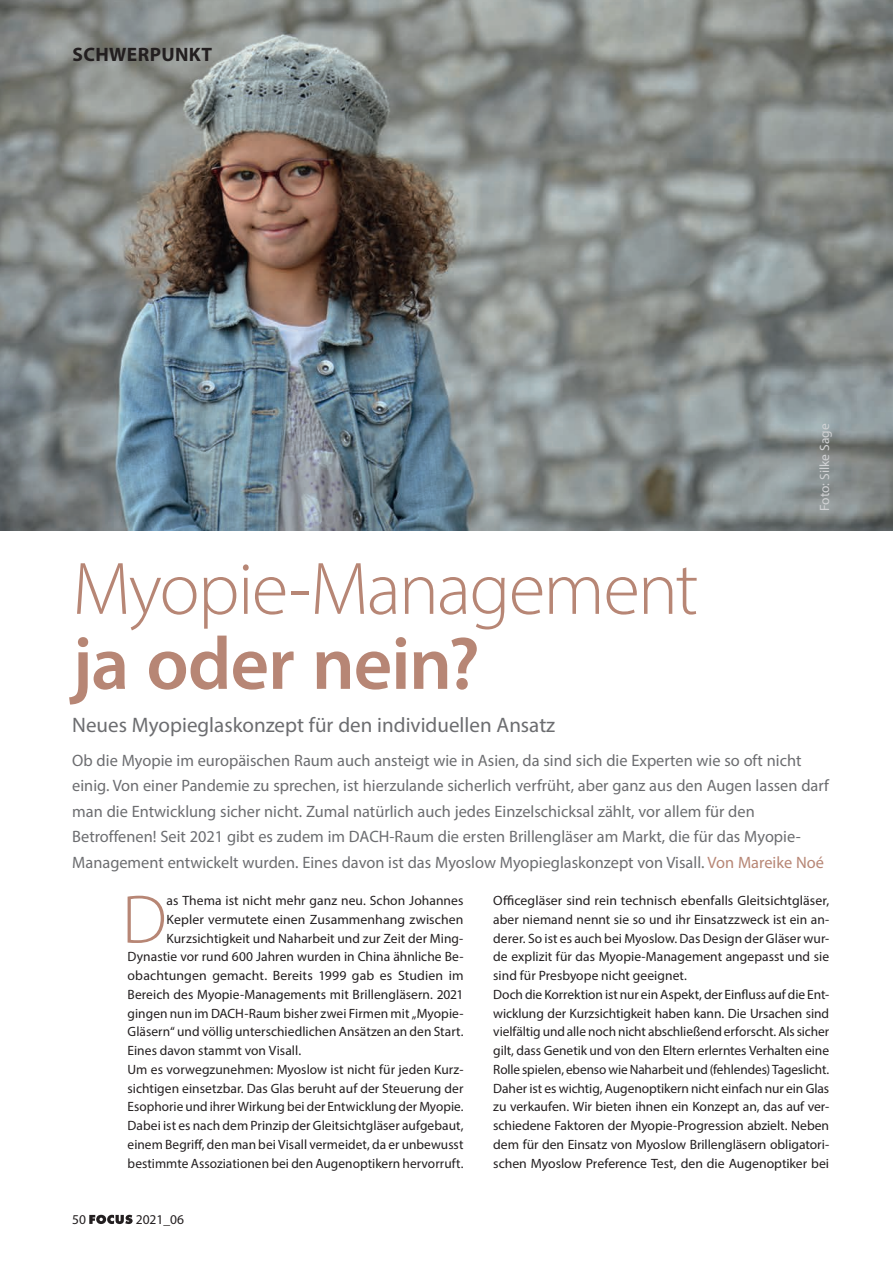
<style>
.page{position:relative;width:893px;height:1263px;background:#fff}
.page>*{position:absolute;margin:0;border:0;box-sizing:border-box;transform-origin:0 0}
.t1{font:300 75px "Myriad Pro";letter-spacing:-.025em;color:#b78675}
.t2{font:600 75px "Myriad Pro";letter-spacing:-.015em;color:#b78675}
.t3{font:300 69.15px "Myriad Pro";color:#b78675}
.t4{font:21px "Myriad Pro";color:#6c6d70}
.t5{font:700 19.5px "Myriad Pro";letter-spacing:.02em;color:#231f20}
.t6{font:16.5px/25.5px "Myriad Pro";color:#6c6d70}
.t7{font:13.5px/18.8px "Myriad Pro";color:#231f20}
.t8{font:13.5px "Myriad Pro";color:#d1d2d4}
.s1{color:#b78675}
</style>
<div class="page">
<img style="left:0;top:0;width:893px;height:530px">
<svg style="left:89px;top:1215px;width:44px;height:9px"></svg>
<h3 class="t5" style="left:72px;top:42px;width:141px">SCHWERPUNKT</h3>
<p class="t8" style="left:816px;top:511px;width:89px;rotate:-90deg">Foto: Silke Sage</p>
<h1 class="t1" style="left:72px;top:544px;width:628px">Myopie-Management</h1>
<h1 class="t2" style="left:72px;top:616px;width:409px">ja oder nein?</h1>
<h3 class="t4" style="left:72px;top:712px;width:484px">Neues Myopieglaskonzept für den individuellen Ansatz</h3>
<p class="t6" style="left:72px;top:747px;width:758px">Ob die Myopie im europäischen Raum auch ansteigt wie in Asien, da sind sich die Experten wie so oft nicht einig. Von einer Pandemie zu sprechen, ist hierzulande sicherlich verfrüht, aber ganz aus den Augen lassen darf man die Entwicklung sicher nicht. Zumal natürlich auch jedes Einzelschicksal zählt, vor allem für den Betroffenen! Seit 2021 gibt es zudem im DACH-Raum die ersten Brillengläser am Markt, die für das Myopie-Management entwickelt wurden. Eines davon ist das Myoslow Myopieglaskonzept von Visall. <span class="s1">Von Mareike Noé</span></p>
<h2 class="t3" style="left:122px;top:878px;width:46px">D</h2>
<p class="t7" style="left:167px;top:891px;width:298px">as Thema ist nicht mehr ganz neu. Schon Johannes</p>
<p class="t7" style="left:493px;top:891px;width:337px">Officegläser sind rein technisch ebenfalls Gleitsichtgläser, aber niemand nennt sie so und ihr Einsatzzweck ist ein an&shy;derer. So ist es auch bei Myoslow. Das Design der Gläser wur&shy;de explizit für das Myopie-Management angepasst und sie sind für Presbyope nicht geeignet.<br>Doch die Korrektion ist nur ein Aspekt, der Einfluss auf die Ent&shy;wicklung der Kurzsichtigkeit haben kann. Die Ursachen sind vielfältig und alle noch nicht abschließend erforscht. Als sicher gilt, dass Genetik und von den Eltern erlerntes Verhalten eine Rolle spielen, ebenso wie Naharbeit und (fehlendes) Tageslicht.<br>Daher ist es wichtig, Augenoptikern nicht einfach nur ein Glas zu verkaufen. Wir bieten ihnen ein Konzept an, das auf ver&shy;schiedene Faktoren der Myopie-Progression abzielt. Neben dem für den Einsatz von Myoslow Brillengläsern obligatori&shy;schen Myoslow Preference Test, den die Augenoptiker bei</p>
<p class="t7" style="left:167px;top:910px;width:298px">Kepler vermutete einen Zusammenhang zwischen</p>
<p class="t7" style="left:167px;top:928px;width:298px">Kurzsichtigkeit und Naharbeit und zur Zeit der Ming-</p>
<p class="t7" style="left:128px;top:947px;width:337px">Dynastie vor rund 600 Jahren wurden in China ähnliche Be-</p>
<p class="t7" style="left:128px;top:966px;width:337px">obachtungen gemacht. Bereits 1999 gab es Studien im</p>
<p class="t7" style="left:128px;top:985px;width:337px">Bereich des Myopie-Managements mit Brillengläsern. 2021</p>
<p class="t7" style="left:128px;top:1003px;width:337px">gingen nun im DACH-Raum bisher zwei Firmen mit „Myopie-</p>
<p class="t7" style="left:128px;top:1022px;width:337px">Gläsern“ und völlig unterschiedlichen Ansätzen an den Start.</p>
<p class="t7" style="left:128px;top:1041px;width:175px">Eines davon stammt von Visall.</p>
<p class="t7" style="left:128px;top:1060px;width:337px">Um es vorwegzunehmen: Myoslow ist nicht für jeden Kurz-</p>
<p class="t7" style="left:128px;top:1078px;width:337px">sichtigen einsetzbar. Das Glas beruht auf der Steuerung der</p>
<p class="t7" style="left:128px;top:1097px;width:337px">Esophorie und ihrer Wirkung bei der Entwicklung der Myopie.</p>
<p class="t7" style="left:128px;top:1116px;width:337px">Dabei ist es nach dem Prinzip der Gleitsichtgläser aufgebaut,</p>
<p class="t7" style="left:128px;top:1135px;width:337px">einem Begriff, den man bei Visall vermeidet, da er unbewusst</p>
<p class="t7" style="left:128px;top:1153px;width:337px">bestimmte Assoziationen bei den Augenoptikern hervorruft.</p>
<p class="t7" style="left:72px;top:1210px;width:15px">50</p>
<p class="t7" style="left:136px;top:1210px;width:50px">2021_06</p>
</div>
